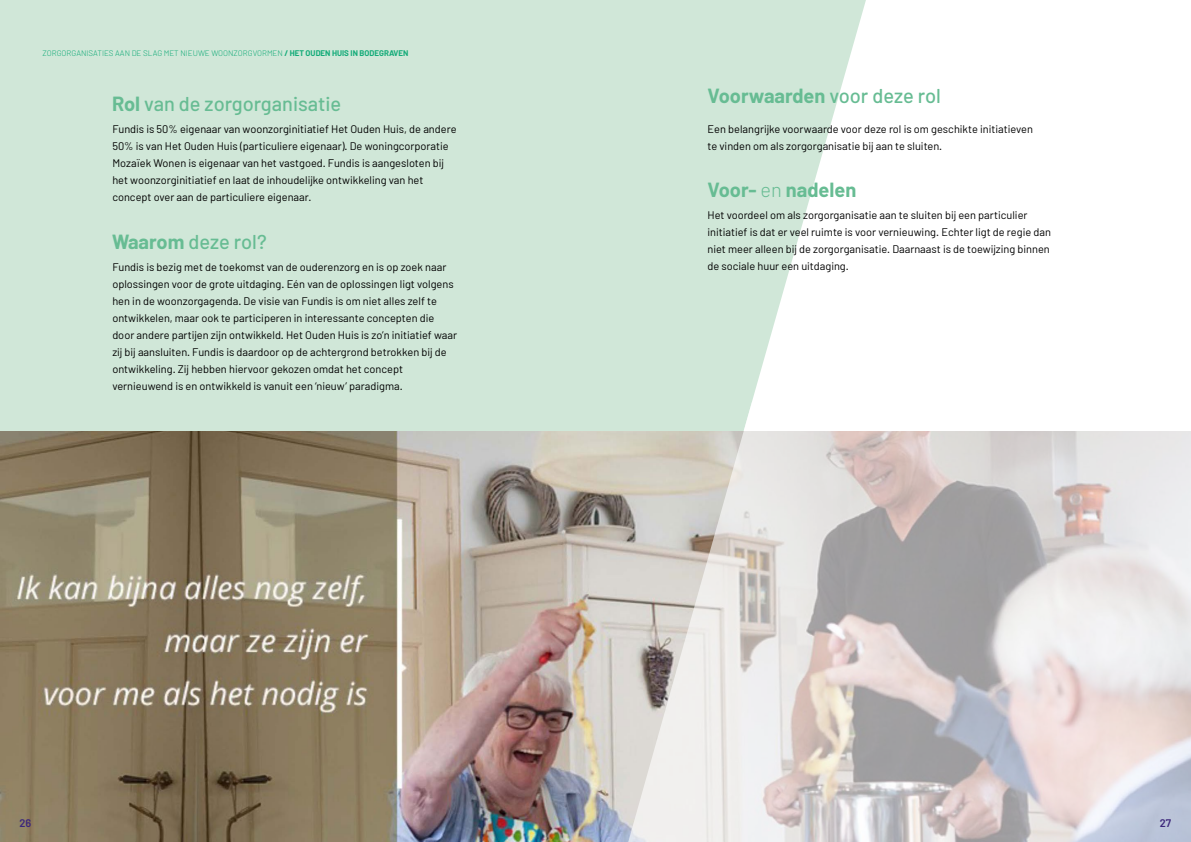
<style>
.page{position:relative;width:1191px;height:842px;background:#fff}
.page>*{position:absolute;margin:0;border:0;box-sizing:border-box;transform-origin:0 0}
.t1{font:500 20px "Barlow";color:#67bc93}
.t2{font:700 20px "Barlow";color:#67bc93}
.t3{font:11px/17px "Barlow";color:#000}
.t4{font:600 11px "Barlow";color:#3c277b}
.t5{font:300 8px "Barlow";color:#12ab78}
.s1{font-weight:700}
.s2{font-weight:500}
.s3{font-weight:300}
</style>
<div class="page">
<div style="left:0;top:0;width:866px;height:432px;background:#d0e7d8"></div>
<img style="left:0;top:432px;width:603px;height:410px">
<svg style="left:603px;top:402px;width:588px;height:440px"></svg>
<p class="t5" style="left:43px;top:48px;width:367px">ZORGORGANISATIES AAN DE SLAG MET NIEUWE WOONZORGVORMEN <span class="s1">/ HET OUDEN HUIS IN BODEGRAVEN</span></p>
<h1 class="t1" style="left:112px;top:91px;width:231px"><span class="s1">Rol</span> van de zorgorganisatie</h1>
<p class="t3" style="left:112px;top:120px;width:346px">Fundis is 50% eigenaar van woonzorginitiatief Het Ouden Huis, de andere 50% is van Het Ouden Huis (particuliere eigenaar). De woningcorporatie Mozaïek Wonen is eigenaar van het vastgoed. Fundis is aangesloten bij het woonzorginitiatief en laat de inhoudelijke ontwikkeling van het concept over aan de particuliere eigenaar.</p>
<h1 class="t1" style="left:112px;top:229px;width:156px"><span class="s1">Waarom</span> deze rol?</h1>
<p class="t3" style="left:112px;top:258px;width:346px">Fundis is bezig met de toekomst van de ouderenzorg en is op zoek naar oplossingen voor de grote uitdaging. Eén van de oplossingen ligt volgens hen in de woonzorgagenda. De visie van Fundis is om niet alles zelf te ontwikkelen, maar ook te participeren in interessante concepten die door andere partijen zijn ontwikkeld. Het Ouden Huis is zo’n initiatief waar zij bij aansluiten. Fundis is daardoor op de achtergrond betrokken bij de ontwikkeling. Zij hebben hiervoor gekozen omdat het concept vernieuwend is en ontwikkeld is vanuit een ‘nieuw’ paradigma.</p>
<h1 class="t2" style="left:707px;top:84px;width:235px">Voorwaarden <span class="s2">voor deze rol</span></h1>
<p class="t3" style="left:707px;top:120px;width:327px">Een belangrijke voorwaarde voor deze rol is om geschikte initiatieven te vinden om als zorgorganisatie bij aan te sluiten.</p>
<h1 class="t2" style="left:707px;top:178px;width:150px">Voor- <span class="s3">en</span> nadelen</h1>
<p class="t3" style="left:707px;top:206px;width:345px">Het voordeel om als zorgorganisatie aan te sluiten bij een particulier initiatief is dat er veel ruimte is voor vernieuwing. Echter ligt de regie dan niet meer alleen bij de zorgorganisatie. Daarnaast is de toewijzing binnen de sociale huur een uitdaging.</p>
<p class="t4" style="left:20px;top:816px;width:13px">26</p>
<p class="t4" style="left:1159px;top:816px;width:13px">27</p>
</div>
